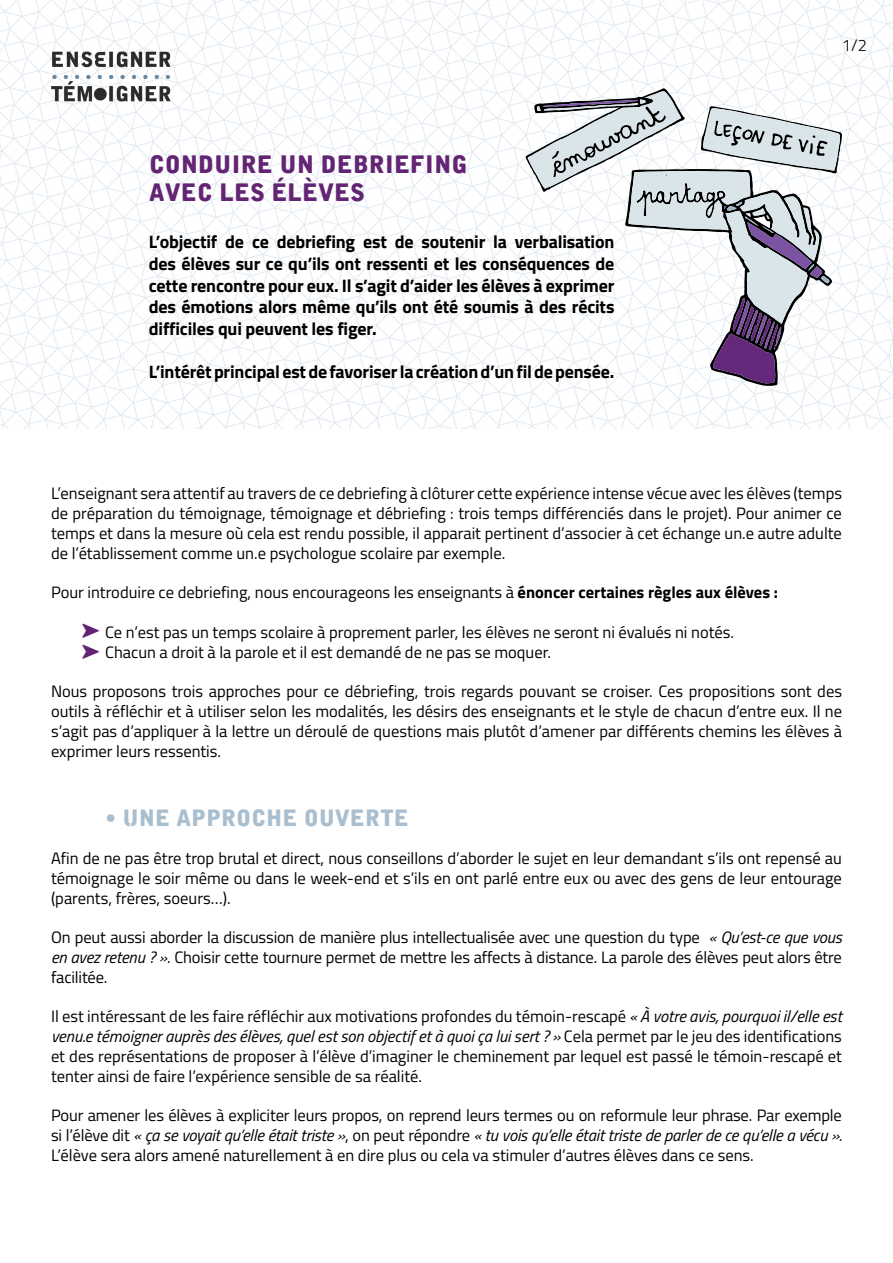
<style>
.page{position:relative;width:893px;height:1263px;background:#fff}
.page>*{position:absolute;margin:0;border:0;box-sizing:border-box;transform-origin:0 0}
.TITRE{font:24px "Alpha Ligue";color:#632573}
.SOUS_TITRE{font:22.5px "Alpha Ligue";color:#a9bece}
.TITRE-2{font:21px "Alpha Ligue";color:#632573}
.CHAPEAU{font:700 18px/21.6px "Titillium Web";letter-spacing:-.01em;color:#000;text-align:justify}
.TEXTE{font:16.5px/19.8px "Titillium Web";color:#000;text-align:justify}
.TEXTE-2{font:300 16.5px "Titillium Web";color:#000}
.s1{font-weight:700}
.s2{font-style:italic}
</style>
<div class="page">
<img style="left:0;top:0;width:893px;height:429px">
<img style="left:51px;top:51px;width:119px;height:51px">
<svg style="left:526px;top:88px;width:316px;height:298px"></svg>
<p class="TITRE" style="left:149px;top:149px;width:320px">CONDUIRE UN DEBRIEFING</p>
<p class="TITRE" style="left:149px;top:178px;width:217px">AVEC LES ÉLÈVES</p>
<p class="CHAPEAU" style="left:149px;top:230px;width:467px">L’objectif de ce debriefing est de soutenir la verbalisation des élèves sur ce qu’ils ont ressenti et les conséquences de cette rencontre pour eux. Il s’agit d’aider les élèves à exprimer des émotions alors même qu’ils ont été soumis à des récits difficiles qui peuvent les figer.</p>
<p class="CHAPEAU" style="left:149px;top:360px;width:467px">L’intérêt principal est de favoriser la création d’un fil de pensée.</p>
<p class="TEXTE-2" style="left:842px;top:33px;width:27px">1/2</p>
<p class="TEXTE" style="left:51px;top:483px;width:792px">L’enseignant sera attentif au travers de ce debriefing à clôturer cette expérience intense vécue avec les élèves (temps de préparation du témoignage, témoignage et débriefing : trois temps différenciés dans le projet). Pour animer ce temps et dans la mesure où cela est rendu possible, il apparait pertinent d’associer à cet échange un.e autre adulte de l’établissement comme un.e psychologue scolaire par exemple.</p>
<p class="TEXTE" style="left:51px;top:582px;width:728px">Pour introduire ce debriefing, nous encourageons les enseignants à <span class="s1">énoncer certaines règles aux élèves :</span></p>
<p class="TEXTE" style="left:105px;top:621px;width:630px">Ce n’est pas un temps scolaire à proprement parler, les élèves ne seront ni évalués ni notés.</p>
<p class="TEXTE" style="left:105px;top:641px;width:447px">Chacun a droit à la parole et il est demandé de ne pas se moquer.</p>
<p class="TEXTE" style="left:51px;top:681px;width:792px">Nous proposons trois approches pour ce débriefing, trois regards pouvant se croiser. Ces propositions sont des outils à réfléchir et à utiliser selon les modalités, les désirs des enseignants et le style de chacun d’entre eux. Il ne s’agit pas d’appliquer à la lettre un déroulé de questions mais plutôt d’amener par différents chemins les élèves à exprimer leurs ressentis.</p>
<p class="TITRE-2" style="left:103px;top:623px;width:38px;rotate:90deg">A A</p>
<p class="SOUS_TITRE" style="left:105px;top:804px;width:305px">• UNE APPROCHE OUVERTE</p>
<p class="TEXTE" style="left:51px;top:847px;width:792px">Afin de ne pas être trop brutal et direct, nous conseillons d’aborder le sujet en leur demandant s’ils ont repensé au témoignage le soir même ou dans le week-end et s’ils en ont parlé entre eux ou avec des gens de leur entourage (parents, frères, soeurs…).</p>
<p class="TEXTE" style="left:51px;top:927px;width:792px">On peut aussi aborder la discussion de manière plus intellectualisée avec une question du type <span class="s2">« Qu’est-ce que vous en avez retenu ? »</span>. Choisir cette tournure permet de mettre les affects à distance. La parole des élèves peut alors être facilitée.</p>
<p class="TEXTE" style="left:51px;top:1006px;width:792px">Il est intéressant de les faire réfléchir aux motivations profondes du témoin-rescapé <span class="s2">« À votre avis, pourquoi il/elle est venu.e témoigner auprès des élèves, quel est son objectif et à quoi ça lui sert ? »</span> Cela permet par le jeu des identifications et des représentations de proposer à l’élève d’imaginer le cheminement par lequel est passé le témoin-rescapé et tenter ainsi de faire l’expérience sensible de sa réalité.</p>
<p class="TEXTE" style="left:51px;top:1105px;width:792px">Pour amener les élèves à expliciter leurs propos, on reprend leurs termes ou on reformule leur phrase. Par exemple si l’élève dit <span class="s2">« ça se voyait qu’elle était triste »</span>, on peut répondre <span class="s2">« tu vois qu’elle était triste de parler de ce qu’elle a vécu ».<br></span>L’élève sera alors amené naturellement à en dire plus ou cela va stimuler d’autres élèves dans ce sens.</p>
</div>
